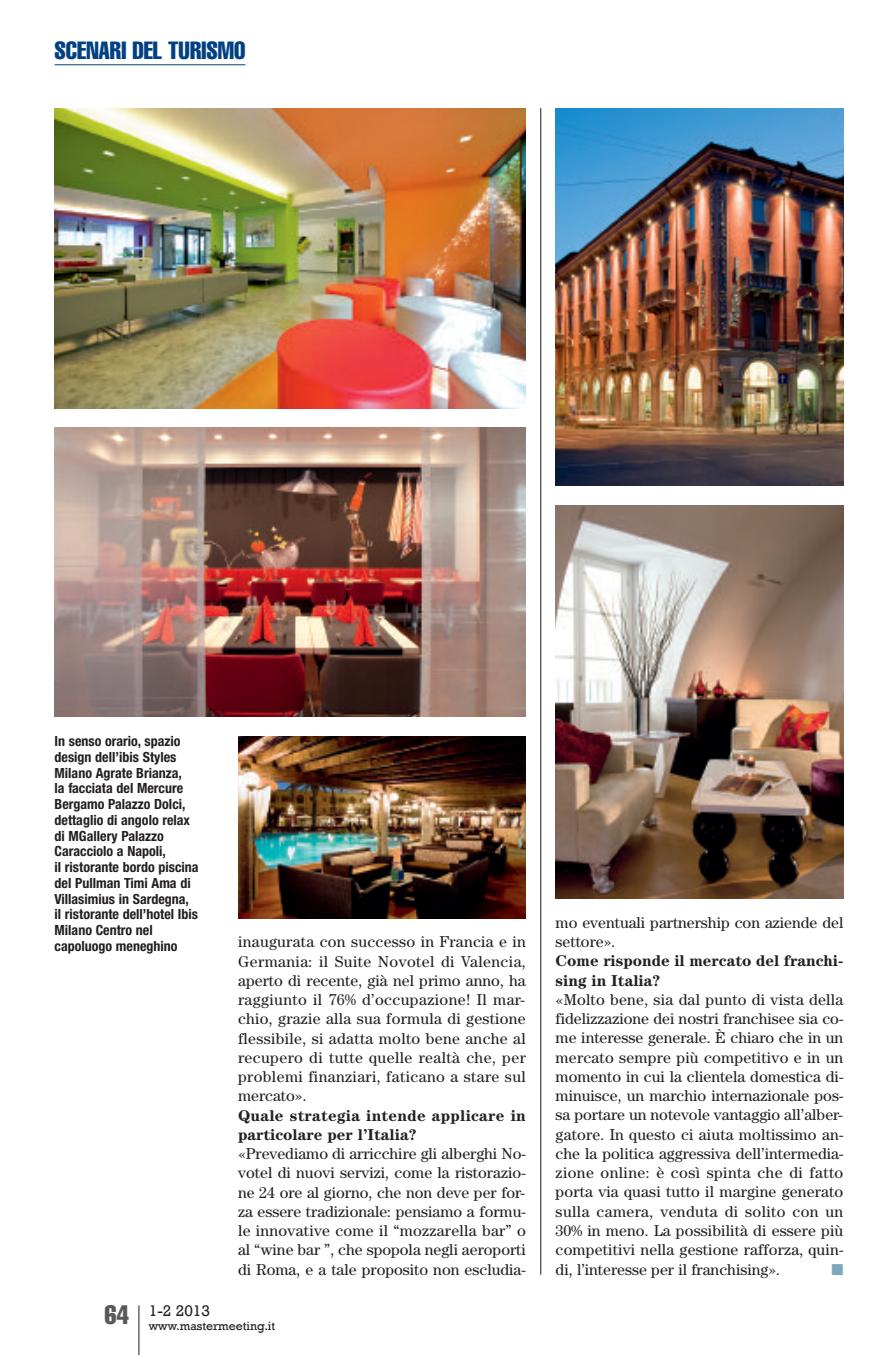
<style>
.page{position:relative;width:893px;height:1355px;background:#fff}
.page>*{position:absolute;margin:0;border:0;box-sizing:border-box;transform-origin:0 0}
.t1{font:extra-condensed 24.5px "Helvetica";color:#014081}
.t2{font:15.75px/19.2px "Century";color:#231f20;text-align:justify}
.t3{font:700 15.75px/19.2px "Century";color:#231f20}
.t4{font:15.75px "Rockwell";color:#231f20}
.t5{font:15.75px "Zapf Dingbats";color:#7fa8bc}
.t6{font:700 condensed 14px/15.8px "Helvetica Neue";color:#231f20}
.t7{font:12.25px "Rockwell";color:#231f20}
</style>
<div class="page">
<hr style="left:138px;top:1305px;width:1px;height:49px;background:#231f20">
<hr style="left:55px;top:64px;width:190px;height:1px;background:#014081">
<hr style="left:540px;top:108px;width:1px;height:1166px;background:#231f20">
<img style="left:55px;top:108px;width:471px;height:300px">
<img style="left:55px;top:428px;width:471px;height:288px">
<img style="left:556px;top:108px;width:287px;height:377px">
<img style="left:556px;top:505px;width:287px;height:393px">
<img style="left:238px;top:736px;width:288px;height:182px">
<h1 class="t1" style="left:55px;top:42px;width:192px">SCENARI DEL TURISMO</h1>
<p class="t6" style="left:55px;top:734px;width:146px">In senso orario, spazio design dell’ibis Styles<br>Milano Agrate Brianza,<br>la facciata del Mercure<br>Bergamo Palazzo Dolci, dettaglio di angolo relax di MGallery Palazzo<br>Caracciolo a Napoli,<br>il ristorante bordo piscina del Pullman Timi Ama di<br>Villasimius in Sardegna, il ristorante dell’hotel Ibis<br>Milano Centro nel capoluogo meneghino</p>
<p class="t2" style="left:238px;top:933px;width:289px">inaugurata con successo in Francia e in Germania: il Suite Novotel di Valencia, aperto di recente, già nel primo anno, ha raggiunto il 76% d’occupazione! Il mar&shy;chio, grazie alla sua formula di gestione flessibile, si adatta molto bene anche al recupero di tutte quelle realtà che, per problemi finanziari, faticano a stare sul mercato».</p>
<p class="t3" style="left:238px;top:1106px;width:289px">Quale strategia intende applicare in particolare per l’Italia?</p>
<p class="t2" style="left:238px;top:1145px;width:289px">«Prevediamo di arricchire gli alberghi No&shy;votel di nuovi servizi, come la ristorazio&shy;ne 24 ore al giorno, che non deve per for&shy;za essere tradizionale: pensiamo a formu&shy;le innovative come il “mozzarella bar” o al “wine bar ”, che spopola negli aeroporti di Roma, e a tale proposito non escludia-</p>
<p class="t7" style="left:105px;top:1318px;width:172px"><sup>64</sup> www.mastermeeting.it</p>
<p class="t4" style="left:149px;top:1300px;width:63px">1-2 2013</p>
<p class="t2" style="left:556px;top:914px;width:289px">mo eventuali partnership con aziende del settore».</p>
<p class="t3" style="left:556px;top:952px;width:289px">Come risponde il mercato del franchi&shy;sing in Italia?</p>
<p class="t2" style="left:556px;top:991px;width:289px">«Molto bene, sia dal punto di vista della fidelizzazione dei nostri franchisee sia co&shy;me interesse generale. È chiaro che in un mercato sempre più competitivo e in un momento in cui la clientela domestica di&shy;minuisce, un marchio internazionale pos&shy;sa portare un notevole vantaggio all’alber&shy;gatore. In questo ci aiuta moltissimo an&shy;che la politica aggressiva dell’intermedia&shy;zione online: è così spinta che di fatto porta via quasi tutto il margine generato sulla camera, venduta di solito con un 30% in meno. La possibilità di essere più competitivi nella gestione rafforza, quin&shy;di, l’interesse per il franchising».</p>
<p class="t5" style="left:831px;top:1259px;width:13px">■</p>
</div>
